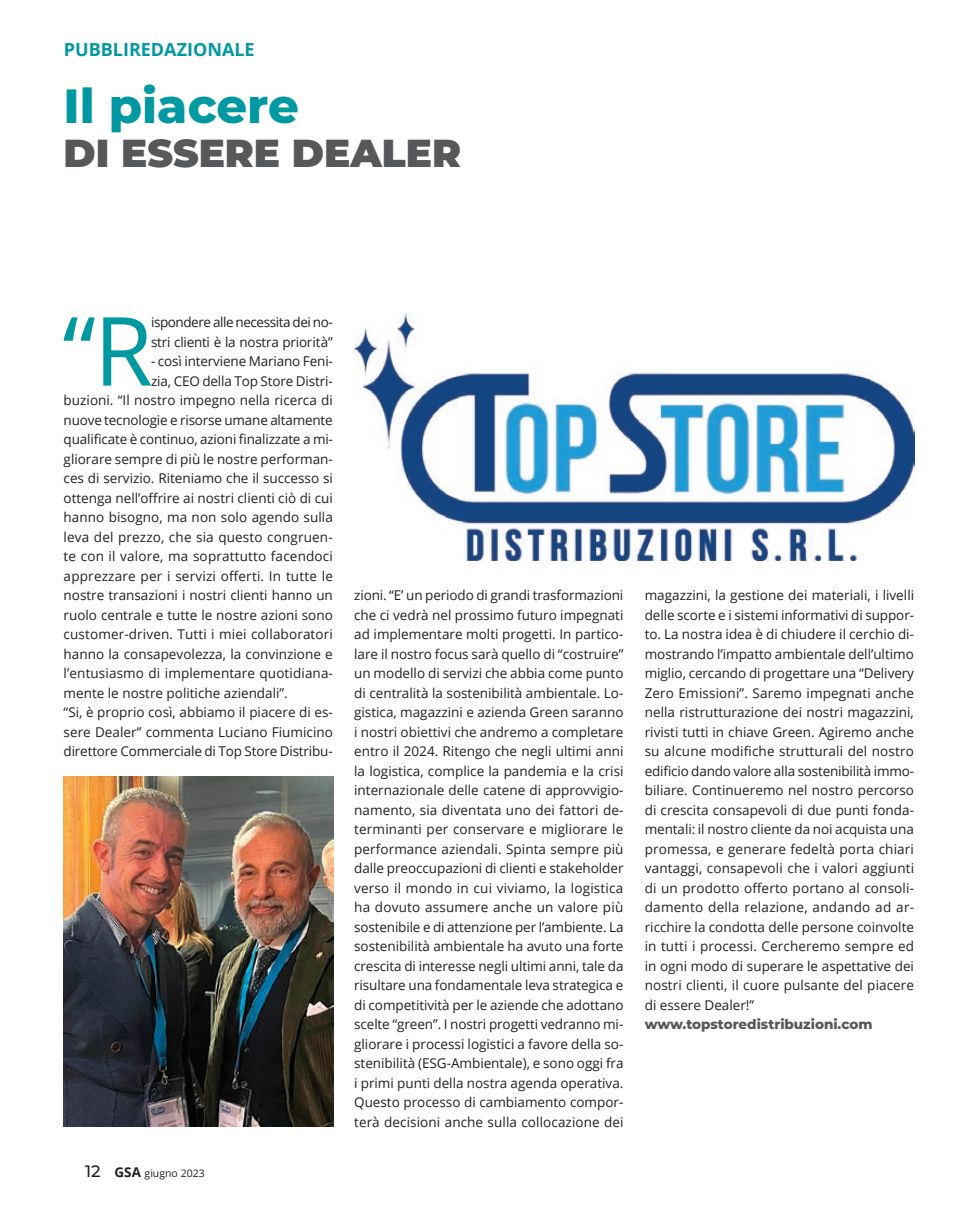
<style>
.page{position:relative;width:978px;height:1212px;background:#fff}
.page>*{position:absolute;margin:0;border:0;box-sizing:border-box;transform-origin:0 0}
.testo_GSA{font:95.4px "Open Sans";color:#0098a1}
.attualità_titolo_1{font:800 48px "Montserrat";color:#0098a1}
.attualità_titolo_2{font:900 39px "Montserrat";color:#57585a}
.t1{font:700 18px "Open Sans";color:#0098a1}
.testo_GSA-2{font:13.5px/19.5px "Open Sans";color:#231f20;text-align:justify}
.testo_GSA-3{font:13.5px/19.5px "Open Sans";letter-spacing:-.025em;color:#231f20}
.t2{font:800 13.5px "Montserrat";color:#57585a}
.t3{font:10.5px "Open Sans";color:#231f20}
.s1{font-family:"Montserrat";font-weight:500;font-size:16.5px}
.s2{font-weight:700;font-size:13.5px}
</style>
<div class="page">
<img style="left:64px;top:776px;width:269px;height:351px">
<img style="left:354px;top:313px;width:560px;height:247px">
<p class="t1" style="left:64px;top:37px;width:192px">PUBBLIREDAZIONALE</p>
<p class="attualità_titolo_1" style="left:64px;top:71px;width:237px">Il piacere</p>
<p class="attualità_titolo_2" style="left:64px;top:123px;width:399px">DI ESSERE DEALER</p>
<p class="testo_GSA" style="left:62px;top:286px;width:92px">“R</p>
<p class="testo_GSA-3" style="left:151px;top:312px;width:183px">ispondere alle necessita dei no&shy;stri clienti è la nostra priorità”</p>
<p class="testo_GSA-2" style="left:151px;top:351px;width:183px">- così interviene Mariano Feni-</p>
<p class="testo_GSA-2" style="left:151px;top:371px;width:183px">zia, CEO della Top Store Distri-</p>
<p class="testo_GSA-2" style="left:64px;top:390px;width:271px">buzioni. “Il nostro impegno nella ricerca di</p>
<p class="testo_GSA-2" style="left:64px;top:410px;width:271px">nuove tecnologie e risorse umane altamente</p>
<p class="testo_GSA-2" style="left:64px;top:429px;width:271px">qualificate è continuo, azioni finalizzate a mi-</p>
<p class="testo_GSA-2" style="left:64px;top:449px;width:271px">gliorare sempre di più le nostre performan-</p>
<p class="testo_GSA-2" style="left:64px;top:468px;width:271px">ces di servizio. Riteniamo che il successo si</p>
<p class="testo_GSA-2" style="left:64px;top:488px;width:271px">ottenga nell’offrire ai nostri clienti ciò di cui</p>
<p class="testo_GSA-2" style="left:64px;top:507px;width:271px">hanno bisogno, ma non solo agendo sulla</p>
<p class="testo_GSA-2" style="left:64px;top:527px;width:271px">leva del prezzo, che sia questo congruen-</p>
<p class="testo_GSA-2" style="left:64px;top:546px;width:271px">te con il valore, ma soprattutto facendoci</p>
<p class="testo_GSA-2" style="left:64px;top:566px;width:271px">apprezzare per i servizi offerti. In tutte le</p>
<p class="testo_GSA-2" style="left:64px;top:585px;width:271px">nostre transazioni i nostri clienti hanno un</p>
<p class="testo_GSA-2" style="left:64px;top:605px;width:271px">ruolo centrale e tutte le nostre azioni sono</p>
<p class="testo_GSA-2" style="left:64px;top:624px;width:271px">customer-driven. Tutti i miei collaboratori</p>
<p class="testo_GSA-2" style="left:64px;top:644px;width:271px">hanno la consapevolezza, la convinzione e</p>
<p class="testo_GSA-2" style="left:64px;top:663px;width:271px">l’entusiasmo di implementare quotidiana-</p>
<p class="testo_GSA-2" style="left:64px;top:683px;width:226px">mente le nostre politiche aziendali”.</p>
<p class="testo_GSA-2" style="left:64px;top:702px;width:271px">“Si, è proprio così, abbiamo il piacere di es&shy;sere Dealer” commenta Luciano Fiumicino direttore Commerciale di Top Store Distribu-</p>
<p class="t3" style="left:85px;top:1166px;width:121px"><span class="s1">12</span> <span class="s2">GSA</span> giugno 2023</p>
<p class="testo_GSA-2" style="left:354px;top:585px;width:271px">zioni. “E’ un periodo di grandi trasformazioni che ci vedrà nel prossimo futuro impegnati ad implementare molti progetti. In partico&shy;lare il nostro focus sarà quello di “costruire” un modello di servizi che abbia come punto di centralità la sostenibilità ambientale. Lo&shy;gistica, magazzini e azienda Green saranno i nostri obiettivi che andremo a completare entro il 2024. Ritengo che negli ultimi anni la logistica, complice la pandemia e la crisi internazionale delle catene di approvvigio&shy;namento, sia diventata uno dei fattori de&shy;terminanti per conservare e migliorare le performance aziendali. Spinta sempre più dalle preoccupazioni di clienti e stakeholder verso il mondo in cui viviamo, la logistica ha dovuto assumere anche un valore più sostenibile e di attenzione per l’ambiente. La sostenibilità ambientale ha avuto una forte crescita di interesse negli ultimi anni, tale da risultare una fondamentale leva strategica e di competitività per le aziende che adottano scelte “green”. I nostri progetti vedranno mi&shy;gliorare i processi logistici a favore della so&shy;stenibilità (ESG-Ambientale), e sono oggi fra i primi punti della nostra agenda operativa.<br>Questo processo di cambiamento compor&shy;terà decisioni anche sulla collocazione dei</p>
<p class="testo_GSA-2" style="left:645px;top:585px;width:271px">magazzini, la gestione dei materiali, i livelli delle scorte e i sistemi informativi di suppor&shy;to. La nostra idea è di chiudere il cerchio di&shy;mostrando l’impatto ambientale dell’ultimo miglio, cercando di progettare una “Delivery Zero Emissioni”. Saremo impegnati anche nella ristrutturazione dei nostri magazzini, rivisti tutti in chiave Green. Agiremo anche su alcune modifiche strutturali del nostro edificio dando valore alla sostenibilità immo&shy;biliare. Continueremo nel nostro percorso di crescita consapevoli di due punti fonda&shy;mentali: il nostro cliente da noi acquista una promessa, e generare fedeltà porta chiari vantaggi, consapevoli che i valori aggiunti di un prodotto offerto portano al consoli&shy;damento della relazione, andando ad ar&shy;ricchire la condotta delle persone coinvolte in tutti i processi. Cercheremo sempre ed in ogni modo di superare le aspettative dei nostri clienti, il cuore pulsante del piacere di essere Dealer!”</p>
<p class="t2" style="left:645px;top:1014px;width:229px">www.topstoredistribuzioni.com</p>
</div>
